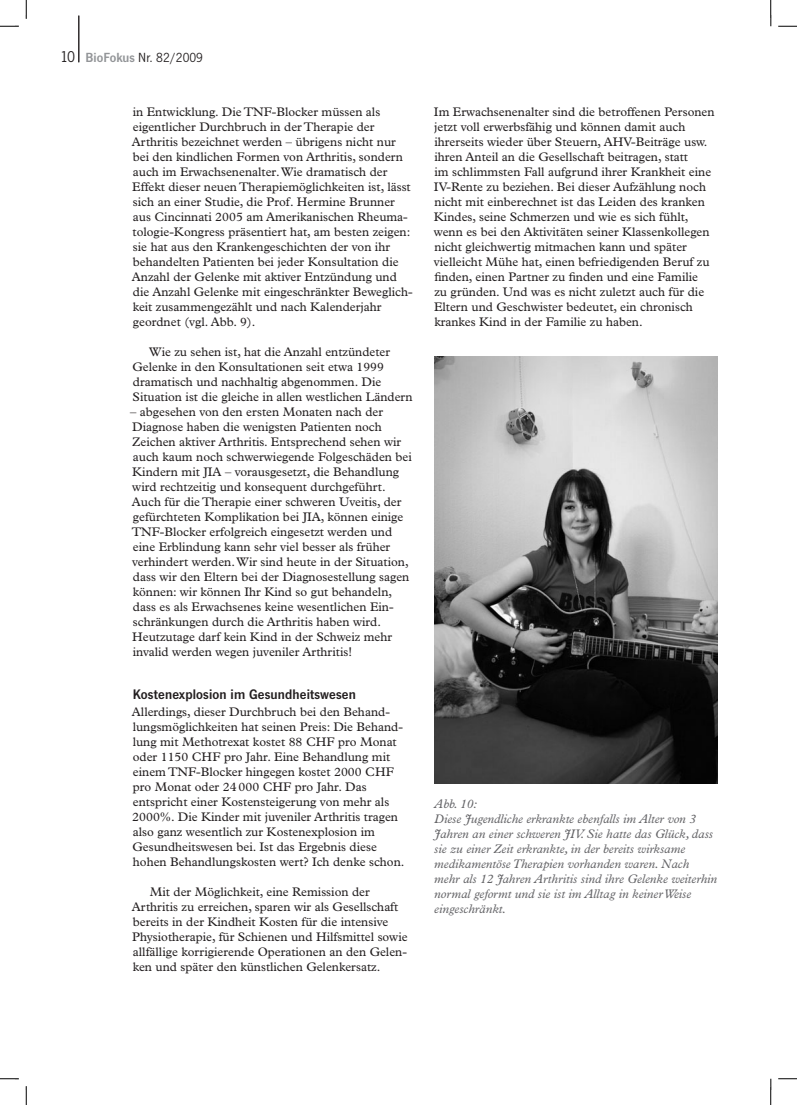
<style>
.page{position:relative;width:797px;height:1105px;background:#fff}
.page>*{position:absolute;margin:0;border:0;box-sizing:border-box;transform-origin:0 0}
.a_Titel_2_Grades{font:700 14.38px "News Gothic";letter-spacing:.01em;color:#231f20}
.t1{font:13.75px "News Gothic";color:#231f20}
.d_Lauftext_einzug{font:12.5px/15px "Plantin";color:#231f20}
.d_Lauftext{font:12.5px/15px "Plantin";color:#231f20}
.Bildkommentar{font:italic 12.5px/15px "Plantin";color:#636366}
.s1{font-size:16.25px}
.s2{font-weight:700;color:#939598}
</style>
<div class="page">
<hr style="left:79px;top:16px;width:1px;height:46px;background:#231f20">
<img style="left:434px;top:357px;width:283px;height:426px">
<svg style="left:0;top:25px;width:19px;height:2px"></svg>
<svg style="left:778px;top:25px;width:19px;height:2px"></svg>
<svg style="left:0;top:1078px;width:19px;height:1px"></svg>
<svg style="left:778px;top:1078px;width:19px;height:1px"></svg>
<svg style="left:25px;top:0;width:2px;height:19px"></svg>
<svg style="left:25px;top:1086px;width:2px;height:19px"></svg>
<svg style="left:770px;top:0;width:1px;height:26px"></svg>
<svg style="left:770px;top:1079px;width:1px;height:26px"></svg>
<p class="t1" style="left:60px;top:50px;width:144px"><span class="s1">10</span> <span class="s2">BioFokus</span> Nr. 82/2009</p>
<p class="d_Lauftext" style="left:132px;top:104px;width:282px">in Entwicklung. Die TNF-Blocker müssen als eigentlicher Durchbruch in der Therapie der Arthritis bezeichnet werden – übrigens nicht nur bei den kindlichen Formen von Arthritis, sondern auch im Erwachsenenalter. Wie dramatisch der Effekt dieser neuen Therapiemöglichkeiten ist, lässt sich an einer Studie, die Prof. Hermine Brunner aus Cincinnati 2005 am Amerikanischen Rheuma&shy;tologie-Kongress präsentiert hat, am besten zeigen: sie hat aus den Krankengeschichten der von ihr behandelten Patienten bei jeder Konsultation die Anzahl der Gelenke mit aktiver Entzündung und die Anzahl Gelenke mit eingeschränkter Beweglich&shy;keit zusammengezählt und nach Kalenderjahr geordnet (vgl. Abb. 9).</p>
<p class="d_Lauftext_einzug" style="left:132px;top:344px;width:282px;text-indent:17px">Wie zu sehen ist, hat die Anzahl entzündeter Gelenke in den Konsultationen seit etwa 1999 dramatisch und nachhaltig abgenommen. Die Situation ist die gleiche in allen westlichen Ländern</p>
<p class="d_Lauftext_einzug" style="left:130px;top:404px;width:283px">– abgesehen von den ersten Monaten nach der Diagnose haben die wenigsten Patienten noch Zeichen aktiver Arthritis. Entsprechend sehen wir auch kaum noch schwerwiegende Folgeschäden bei Kindern mit JIA – vorausgesetzt, die Behandlung wird rechtzeitig und konsequent durchgeführt.<br>Auch für die Therapie einer schweren Uveitis, der gefürchteten Komplikation bei JIA, können einige TNF-Blocker erfolgreich eingesetzt werden und eine Erblindung kann sehr viel besser als früher verhindert werden. Wir sind heute in der Situation, dass wir den Eltern bei der Diagnosestellung sagen können: wir können Ihr Kind so gut behandeln, dass es als Erwachsenes keine wesentlichen Ein&shy;schränkungen durch die Arthritis haben wird.<br>Heutzutage darf kein Kind in der Schweiz mehr invalid werden wegen juveniler Arthritis!</p>
<p class="a_Titel_2_Grades" style="left:133px;top:686px;width:224px">Kostenexplosion im Gesundheitswesen</p>
<p class="d_Lauftext" style="left:132px;top:704px;width:274px">Allerdings, dieser Durchbruch bei den Behand&shy;lungsmöglichkeiten hat seinen Preis: Die Behand&shy;lung mit Methotrexat kostet 88 CHF pro Monat oder 1150 CHF pro Jahr. Eine Behandlung mit einem TNF-Blocker hingegen kostet 2000 CHF pro Monat oder 24 000 CHF pro Jahr. Das entspricht einer Kostensteigerung von mehr als 2000%. Die Kinder mit juveniler Arthritis tragen also ganz wesentlich zur Kostenexplosion im Gesundheitswesen bei. Ist das Ergebnis diese hohen Behandlungskosten wert? Ich denke schon.</p>
<p class="d_Lauftext_einzug" style="left:132px;top:884px;width:277px;text-indent:18px">Mit der Möglichkeit, eine Remission der Arthritis zu erreichen, sparen wir als Gesellschaft bereits in der Kindheit Kosten für die intensive Physiotherapie, für Schienen und Hilfsmittel sowie allfällige korrigierende Operationen an den Gelen&shy;ken und später den künstlichen Gelenkersatz.</p>
<p class="d_Lauftext_einzug" style="left:434px;top:104px;width:282px">Im Erwachsenenalter sind die betroffenen Personen jetzt voll erwerbsfähig und können damit auch ihrerseits wieder über Steuern, AHV-Beiträge usw. ihren Anteil an die Gesellschaft beitragen, statt<br>im schlimmsten Fall aufgrund ihrer Krankheit eine IV-Rente zu beziehen. Bei dieser Aufzählung noch nicht mit einberechnet ist das Leiden des kranken Kindes, seine Schmerzen und wie es sich fühlt, wenn es bei den Aktivitäten seiner Klassenkollegen nicht gleichwertig mitmachen kann und später vielleicht Mühe hat, einen befriedigenden Beruf zu finden, einen Partner zu finden und eine Familie<br>zu gründen. Und was es nicht zuletzt auch für die Eltern und Geschwister bedeutet, ein chronisch krankes Kind in der Familie zu haben.</p>
<p class="Bildkommentar" style="left:434px;top:796px;width:44px">Abb. 10:</p>
<p class="Bildkommentar" style="left:434px;top:811px;width:284px">Diese Jugendliche erkrankte ebenfalls im Alter von 3<br>Jahren an einer schweren JIV. Sie hatte das Glück, dass sie zu einer Zeit erkrankte, in der bereits wirksame medikamentöse Therapien vorhanden waren. Nach mehr als 12 Jahren Arthritis sind ihre Gelenke weiterhin normal geformt und sie ist im Alltag in keiner Weise eingeschränkt.</p>
</div>
